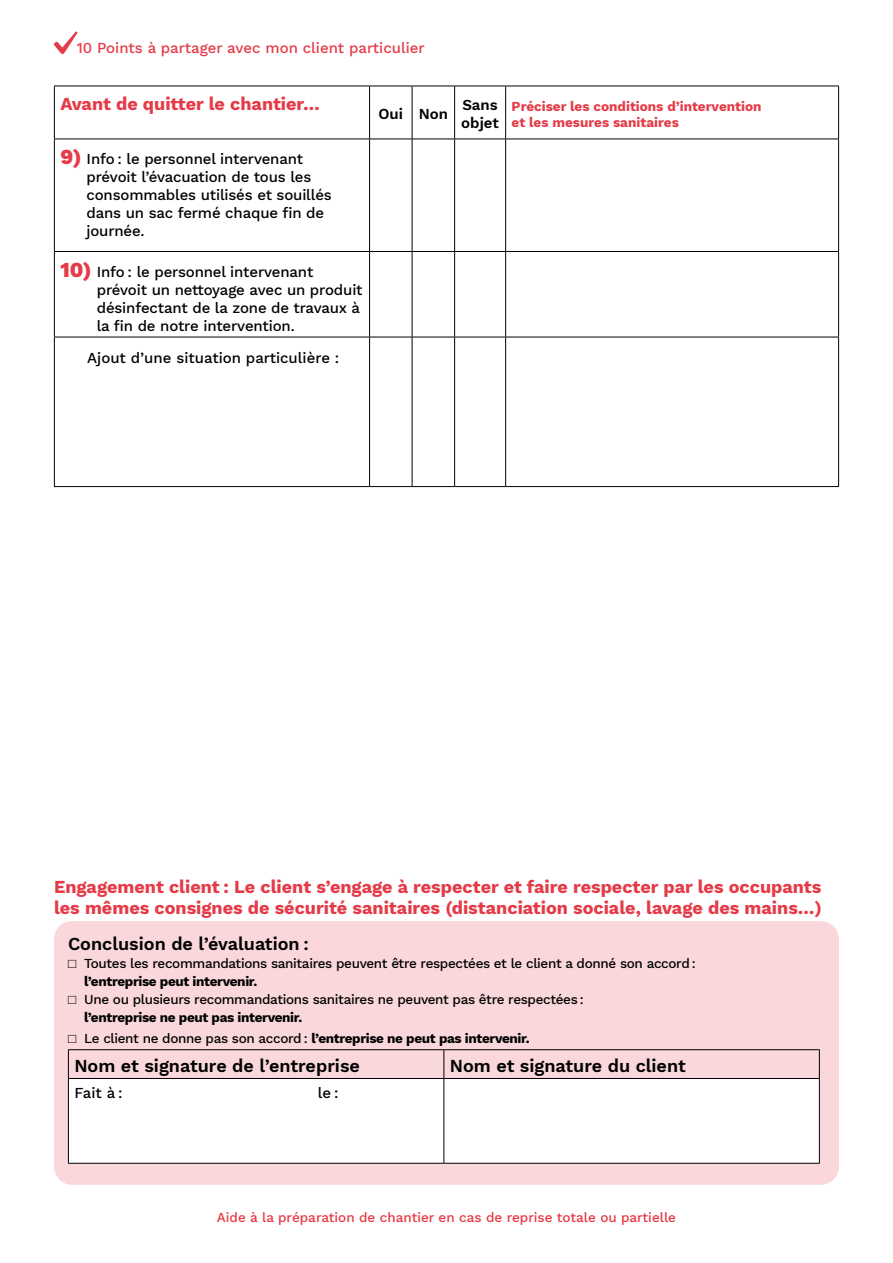
<style>
.page{position:relative;width:893px;height:1263px;background:#fff}
.page>*{position:absolute;margin:0;border:0;box-sizing:border-box;transform-origin:0 0}
.t1{font:700 18px/21.6px "Work Sans";color:#e53a47}
.t2{font:600 18px "Work Sans";color:#000}
.t3{font:500 15px/18px "Work Sans";letter-spacing:-.01em;color:#000}
.t4{font:500 15px "Work Sans";color:#e53a47}
.t5{font:600 15px/18px "Work Sans";color:#000}
.t6{font:500 13.5px/18px "Work Sans";letter-spacing:-.025em;color:#000}
.t7{font:700 13.5px "Work Sans";letter-spacing:-.025em;color:#000}
.t8{font:500 13.5px "Work Sans";color:#e63742}
.t9{font:700 13.5px/16.2px "Work Sans";color:#e53a47}
.s1{font-weight:800;font-size:21px;color:#e53a47}
.s2{font-family:"Andale Mono";font-weight:400}
.s3{font-weight:700}
.s4{font-weight:500}
</style>
<div class="page">
<hr style="left:54px;top:86px;width:316px;height:1px;background:#000">
<hr style="left:54px;top:86px;width:1px;height:53px;background:#000">
<hr style="left:370px;top:86px;width:42px;height:1px;background:#000">
<hr style="left:369px;top:86px;width:1px;height:53px;background:#000">
<hr style="left:412px;top:86px;width:43px;height:1px;background:#000">
<hr style="left:412px;top:86px;width:1px;height:53px;background:#000">
<hr style="left:455px;top:86px;width:51px;height:1px;background:#000">
<hr style="left:454px;top:86px;width:1px;height:53px;background:#000">
<hr style="left:506px;top:86px;width:333px;height:1px;background:#000">
<hr style="left:505px;top:86px;width:1px;height:53px;background:#000">
<hr style="left:838px;top:86px;width:1px;height:53px;background:#000">
<hr style="left:54px;top:139px;width:316px;height:1px;background:#000">
<hr style="left:54px;top:139px;width:1px;height:112px;background:#000">
<hr style="left:370px;top:139px;width:42px;height:1px;background:#000">
<hr style="left:369px;top:139px;width:1px;height:112px;background:#000">
<hr style="left:412px;top:139px;width:43px;height:1px;background:#000">
<hr style="left:412px;top:139px;width:1px;height:112px;background:#000">
<hr style="left:455px;top:139px;width:51px;height:1px;background:#000">
<hr style="left:454px;top:139px;width:1px;height:112px;background:#000">
<hr style="left:506px;top:139px;width:333px;height:1px;background:#000">
<hr style="left:505px;top:139px;width:1px;height:112px;background:#000">
<hr style="left:838px;top:139px;width:1px;height:112px;background:#000">
<hr style="left:54px;top:251px;width:316px;height:1px;background:#000">
<hr style="left:54px;top:252px;width:1px;height:85px;background:#000">
<hr style="left:370px;top:251px;width:42px;height:1px;background:#000">
<hr style="left:369px;top:252px;width:1px;height:85px;background:#000">
<hr style="left:412px;top:251px;width:43px;height:1px;background:#000">
<hr style="left:412px;top:252px;width:1px;height:85px;background:#000">
<hr style="left:455px;top:251px;width:51px;height:1px;background:#000">
<hr style="left:454px;top:252px;width:1px;height:85px;background:#000">
<hr style="left:506px;top:251px;width:333px;height:1px;background:#000">
<hr style="left:505px;top:252px;width:1px;height:85px;background:#000">
<hr style="left:838px;top:252px;width:1px;height:85px;background:#000">
<hr style="left:54px;top:337px;width:316px;height:1px;background:#000">
<hr style="left:54px;top:337px;width:1px;height:149px;background:#000">
<hr style="left:370px;top:337px;width:42px;height:1px;background:#000">
<hr style="left:369px;top:337px;width:1px;height:149px;background:#000">
<hr style="left:412px;top:337px;width:43px;height:1px;background:#000">
<hr style="left:412px;top:337px;width:1px;height:149px;background:#000">
<hr style="left:455px;top:337px;width:51px;height:1px;background:#000">
<hr style="left:454px;top:337px;width:1px;height:149px;background:#000">
<hr style="left:506px;top:337px;width:333px;height:1px;background:#000">
<hr style="left:505px;top:337px;width:1px;height:149px;background:#000">
<hr style="left:838px;top:337px;width:1px;height:149px;background:#000">
<hr style="left:54px;top:486px;width:316px;height:1px;background:#000">
<hr style="left:370px;top:486px;width:42px;height:1px;background:#000">
<hr style="left:412px;top:486px;width:43px;height:1px;background:#000">
<hr style="left:455px;top:486px;width:51px;height:1px;background:#000">
<hr style="left:506px;top:486px;width:333px;height:1px;background:#000">
<div style="left:54px;top:921px;width:785px;height:264px;background:#f9d7da;border-radius:18px"></div>
<div style="left:69px;top:1079px;width:750px;height:84px;background:#fff"></div>
<hr style="left:68px;top:1049px;width:376px;height:1px;background:#000">
<svg style="left:68px;top:1050px;width:1px;height:28px"></svg>
<hr style="left:444px;top:1049px;width:376px;height:1px;background:#000">
<svg style="left:443px;top:1050px;width:1px;height:28px"></svg>
<svg style="left:819px;top:1050px;width:1px;height:28px"></svg>
<hr style="left:68px;top:1078px;width:376px;height:1px;background:#000">
<hr style="left:68px;top:1079px;width:1px;height:84px;background:#000">
<hr style="left:444px;top:1078px;width:376px;height:1px;background:#000">
<hr style="left:443px;top:1079px;width:1px;height:84px;background:#000">
<hr style="left:819px;top:1079px;width:1px;height:84px;background:#000">
<hr style="left:68px;top:1163px;width:376px;height:1px;background:#000">
<hr style="left:444px;top:1163px;width:376px;height:1px;background:#000">
<svg style="left:54px;top:31px;width:24px;height:23px"></svg>
<p class="t4" style="left:77px;top:36px;width:349px">10 Points à partager avec mon client particulier</p>
<p class="t1" style="left:60px;top:92px;width:261px">Avant de quitter le chantier…</p>
<p class="t3" style="left:86px;top:150px;width:247px;text-indent:-26px"><span class="s1">9)</span> Info : le personnel intervenant prévoit l’évacuation de tous les consommables utilisés et souillés dans un sac fermé chaque fin de journée.</p>
<p class="t3" style="left:97px;top:262px;width:267px;text-indent:-36px"><span class="s1">10)</span> Info : le personnel intervenant prévoit un nettoyage avec un produit désinfectant de la zone de travaux à la fin de notre intervention.</p>
<p class="t3" style="left:87px;top:348px;width:254px">Ajout d’une situation particulière :</p>
<p class="t5" style="left:378px;top:105px;width:71px">Oui Non</p>
<p class="t5" style="left:461px;top:96px;width:39px">Sans objet</p>
<p class="t9" style="left:512px;top:97px;width:251px">Préciser les conditions d’intervention et les mesures sanitaires</p>
<p class="t1" style="left:54px;top:875px;width:769px">Engagement client : Le client s’engage à respecter et faire respecter par les occupants les mêmes consignes de sécurité sanitaires (distanciation sociale, lavage des mains…)</p>
<p class="t2" style="left:68px;top:930px;width:242px">Conclusion de l’évaluation :</p>
<p class="t6" style="left:84px;top:953px;width:613px;text-indent:-16px"><span class="s2">□</span> Toutes les recommandations sanitaires peuvent être respectées et le client a donné son accord : <span class="s3">l’entreprise peut intervenir.</span></p>
<p class="t6" style="left:84px;top:989px;width:501px;text-indent:-16px"><span class="s2">□</span> Une ou plusieurs recommandations sanitaires ne peuvent pas être respectées : <span class="s3">l’entreprise ne peut pas intervenir.</span></p>
<p class="t7" style="left:68px;top:1028px;width:463px"><span class="s2">□</span> <span class="s4">Le client ne donne pas son accord :</span> l’entreprise ne peut pas intervenir.</p>
<p class="t2" style="left:74px;top:1053px;width:287px">Nom et signature de l’entreprise</p>
<p class="t2" style="left:450px;top:1053px;width:237px">Nom et signature du client</p>
<p class="t3" style="left:74px;top:1084px;width:50px">Fait à :</p>
<p class="t3" style="left:318px;top:1084px;width:22px">le :</p>
<p class="t8" style="left:217px;top:1207px;width:461px">Aide à la préparation de chantier en cas de reprise totale ou partielle</p>
</div>
